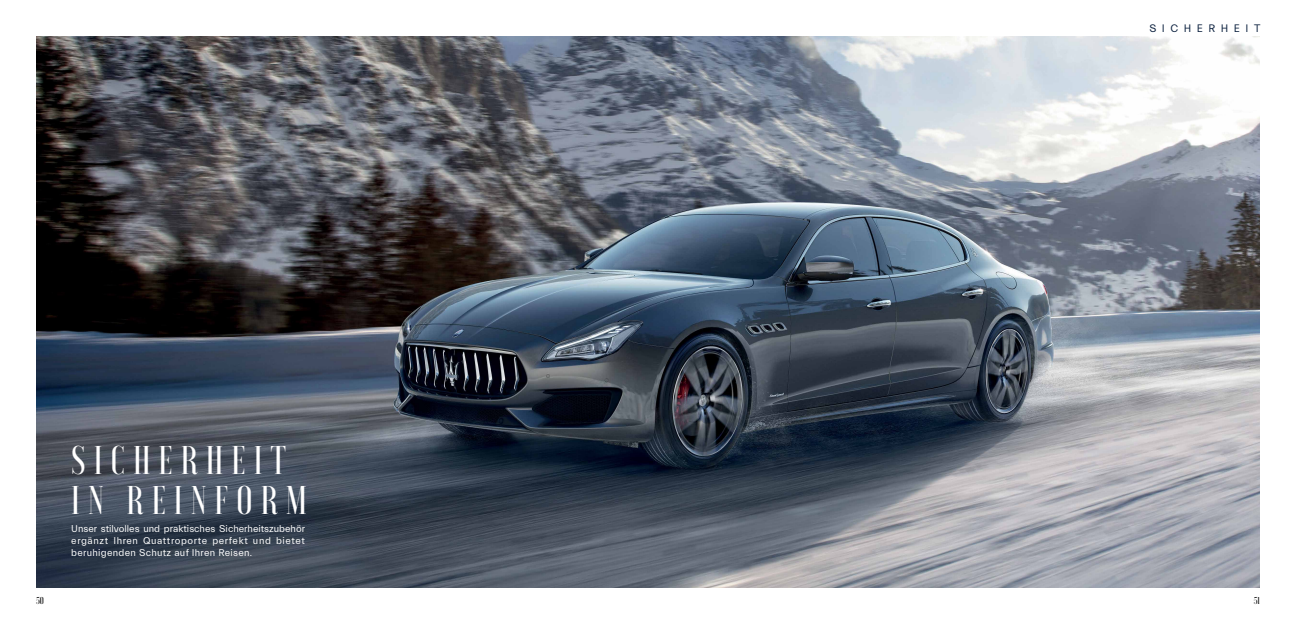
<style>
.page{position:relative;width:1296px;height:624px;background:#fff}
.page>*{position:absolute;margin:0;border:0;box-sizing:border-box;transform-origin:0 0}
.t1{font:500 40px/40px "Voga";color:#fff}
.t2{font:11px "Everett";color:#0d2240}
.t3{font:10px/12px "Everett";letter-spacing:.03em;color:#fff;text-align:justify}
.t4{font:500 10px "Voga";color:#000}
</style>
<div class="page">
<img style="left:36px;top:36px;width:1223px;height:551px">
<h1 class="t1" style="left:71px;top:439px;width:179px">SIC HER HEIT<br>IN REINFOR</h1>
<h1 class="t1" style="left:286px;top:479px;width:23px">M</h1>
<p class="t3" style="left:71px;top:522px;width:235px">U nser stilvolles und praktisches Sicherheitszubehör ergänzt I hren Quattroporte perfekt und bietet beruhigenden Schutz auf I hren Reisen.</p>
<p class="t2" style="left:1149px;top:22px;width:11px">SIC</p>
<p class="t2" style="left:1183px;top:22px;width:23px">H ER</p>
<p class="t2" style="left:1220px;top:22px;width:21px">H EI</p>
<p class="t2" style="left:1253px;top:22px;width:8px">T</p>
<p class="t4" style="left:36px;top:595px;width:9px">50</p>
<p class="t4" style="left:1253px;top:595px;width:8px">51</p>
</div>
